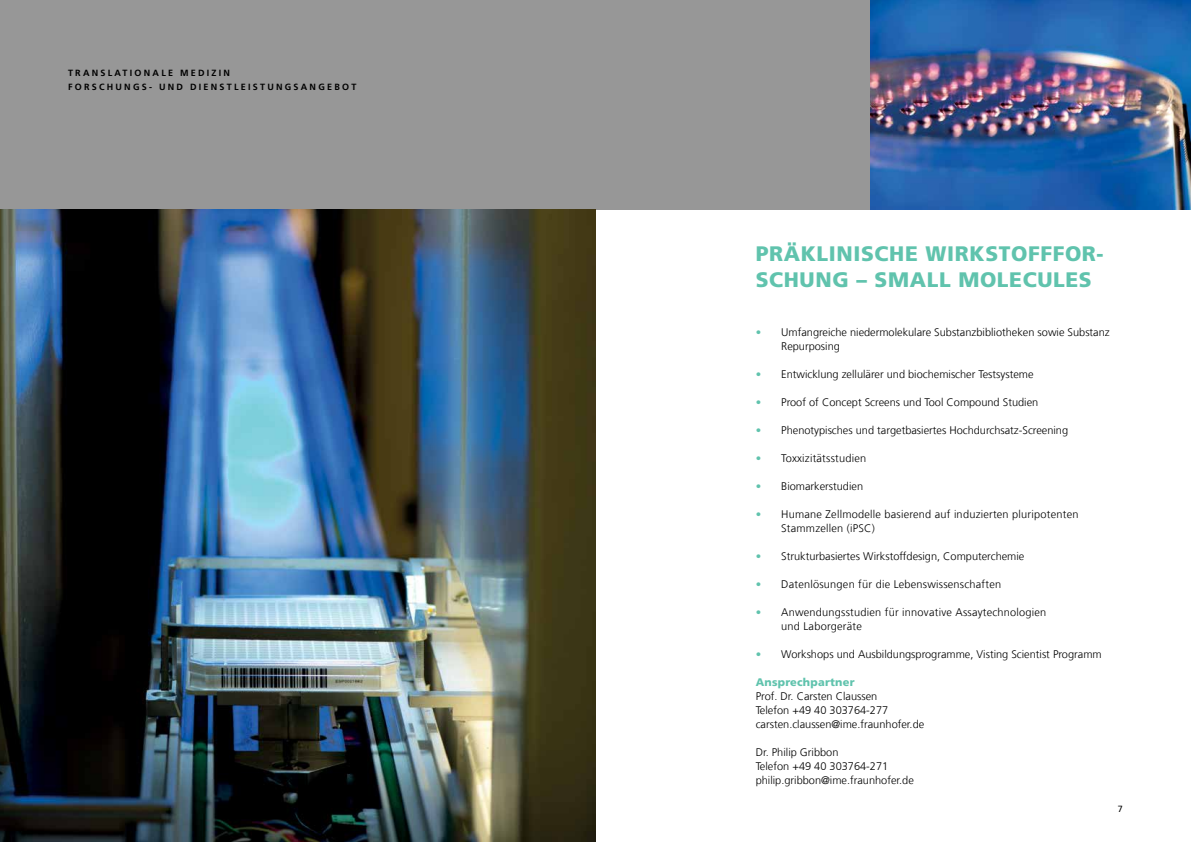
<style>
.page{position:relative;width:1191px;height:842px;background:#fff}
.page>*{position:absolute;margin:0;border:0;box-sizing:border-box;transform-origin:0 0}
.t1{font:900 21px/26px "Frutiger LT Com";letter-spacing:.03em;color:#60c3ad}
.t2{font:300 11px/14px "Frutiger LT Com";color:#000}
.t3{font:300 11px/14px "Frutiger LT Com";letter-spacing:.02em;color:#000}
.t4{font:900 11px "Frutiger LT Com";letter-spacing:.02em;color:#60c3ad}
.t5{font:700 9px/14px "Frutiger LT Com";letter-spacing:.25em;color:#000}
.t6{font:9px "Frutiger LT Com";color:#000}
.s1{color:#60c3ad}
</style>
<div class="page">
<div style="left:0;top:0;width:595px;height:210px;background:#979797"></div>
<div style="left:595px;top:0;width:275px;height:210px;background:#979797"></div>
<img style="left:870px;top:0;width:321px;height:210px">
<img style="left:0;top:210px;width:595px;height:632px">
<p class="t5" style="left:68px;top:66px;width:290px">TRANSLATIONALE MEDIZIN<br>FORSCHUNGS- UND DIENSTLEISTUNGSANGEBOT</p>
<h1 class="t1" style="left:755px;top:241px;width:349px">PRÄKLINISCHE WIRKSTOFFFOR-<br>SCHUNG – SMALL MOLECULES</h1>
<p class="t2" style="left:781px;top:325px;width:330px;text-indent:-26px"><span class="s1">•</span> Umfangreiche niedermolekulare Substanzbibliotheken sowie Substanz<br>Repurposing</p>
<p class="t2" style="left:755px;top:367px;width:279px"><span class="s1">•</span> Entwicklung zellulärer und biochemischer Testsysteme</p>
<p class="t2" style="left:755px;top:395px;width:284px"><span class="s1">•</span> Proof of Concept Screens und Tool Compound Studien</p>
<p class="t2" style="left:755px;top:423px;width:314px"><span class="s1">•</span> Phenotypisches und targetbasiertes Hochdurchsatz-Screening</p>
<p class="t3" style="left:755px;top:451px;width:112px"><span class="s1">•</span> Toxxizitätsstudien</p>
<p class="t2" style="left:755px;top:479px;width:109px"><span class="s1">•</span> Biomarkerstudien</p>
<p class="t3" style="left:781px;top:507px;width:299px;text-indent:-26px"><span class="s1">•</span> Humane Zellmodelle basierend auf induzierten pluripotenten<br>Stammzellen (iPSC)</p>
<p class="t2" style="left:755px;top:549px;width:270px"><span class="s1">•</span> Strukturbasiertes Wirkstoffdesign, Computerchemie</p>
<p class="t3" style="left:755px;top:577px;width:247px"><span class="s1">•</span> Datenlösungen für die Lebenswissenschaften</p>
<p class="t3" style="left:781px;top:605px;width:267px;text-indent:-26px"><span class="s1">•</span> Anwendungsstudien für innovative Assaytechnologien und Laborgeräte</p>
<p class="t2" style="left:755px;top:647px;width:347px"><span class="s1">•</span> Workshops und Ausbildungsprogramme, Visting Scientist Programm</p>
<p class="t4" style="left:755px;top:676px;width:100px">Ansprechpartner</p>
<p class="t2" style="left:755px;top:689px;width:170px">Prof. Dr. Carsten Claussen<br>Telefon +49 40 303764-277 carsten.claussen@ime.fraunhofer.de</p>
<p class="t2" style="left:755px;top:745px;width:160px">Dr. Philip Gribbon<br>Telefon +49 40 303764-271 philip.gribbon@ime.fraunhofer.de</p>
<p class="t6" style="left:1118px;top:804px;width:7px">7</p>
</div>
